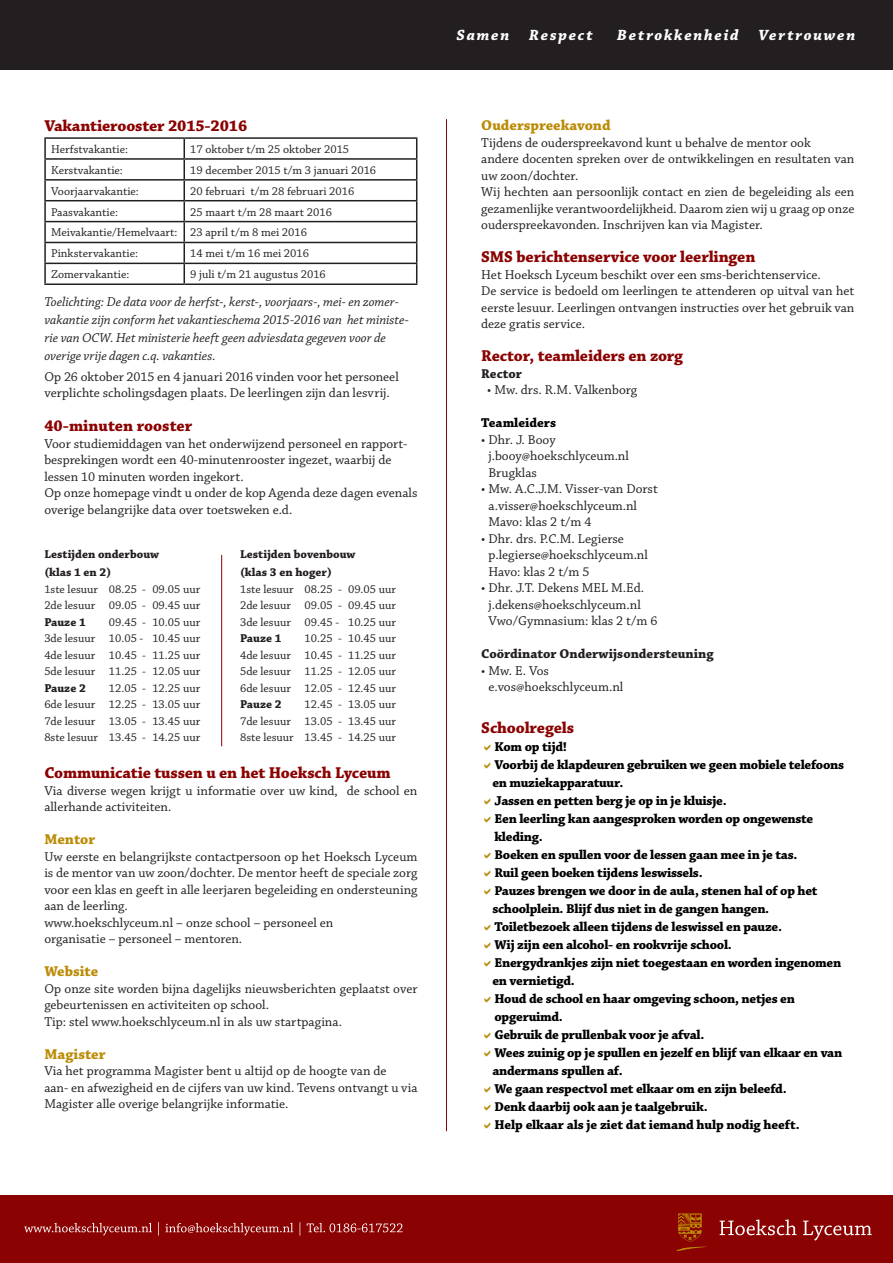
<style>
.page{position:relative;width:893px;height:1263px;background:#fff}
.page>*{position:absolute;margin:0;border:0;box-sizing:border-box;transform-origin:0 0}
.t1{font:700 16.5px "Chaparral Pro";letter-spacing:-.01em;color:#8b0202}
.t2{font:italic 700 15.6px "Chaparral Pro";letter-spacing:.115em;color:#fff}
.t3{font:700 15px "Chaparral Pro";color:#bb8c07}
.t4{font:13.5px/16.5px "Chaparral Pro";color:#231f20}
.t5{font:700 13.5px/18px "Chaparral Pro";letter-spacing:-.02em;color:#000}
.t6{font:italic 13.5px/18px "Chaparral Pro";letter-spacing:-.005em;color:#231f20}
.t7{font:700 13.5px "Chaparral Pro";color:#231f20}
.t8{font:700 13.5px "Chaparral Pro";color:#000}
.t9{font:12px/16.5px "Chaparral Pro";color:#231f20;text-align:justify}
.t10{font:700 12px/18px "Chaparral Pro";color:#231f20}
</style>
<div class="page">
<hr style="left:446px;top:119px;width:1px;height:1012px;background:#8b0202">
<div style="left:0;top:0;width:893px;height:70px;background:#231f20"></div>
<div style="left:0;top:1195px;width:893px;height:68px;background:#8b0202"></div>
<svg style="left:720px;top:1219px;width:76px;height:16px"></svg>
<svg style="left:803px;top:1220px;width:69px;height:20px"></svg>
<svg style="left:676px;top:1213px;width:30px;height:38px"></svg>
<svg style="left:24px;top:1222px;width:379px;height:13px"></svg>
<hr style="left:44px;top:137px;width:140px;height:2px;background:#231f20">
<hr style="left:184px;top:137px;width:233px;height:2px;background:#231f20">
<hr style="left:44px;top:158px;width:140px;height:2px;background:#231f20">
<hr style="left:184px;top:158px;width:233px;height:2px;background:#231f20">
<hr style="left:44px;top:179px;width:140px;height:2px;background:#231f20">
<svg style="left:44px;top:139px;width:2px;height:61px"></svg>
<hr style="left:184px;top:179px;width:233px;height:2px;background:#231f20">
<hr style="left:44px;top:200px;width:140px;height:1px;background:#231f20">
<hr style="left:44px;top:201px;width:2px;height:20px;background:#231f20">
<hr style="left:184px;top:200px;width:233px;height:1px;background:#231f20">
<hr style="left:44px;top:221px;width:140px;height:1px;background:#231f20">
<hr style="left:44px;top:222px;width:2px;height:20px;background:#231f20">
<hr style="left:184px;top:221px;width:233px;height:1px;background:#231f20">
<hr style="left:44px;top:242px;width:140px;height:1px;background:#231f20">
<hr style="left:44px;top:243px;width:2px;height:20px;background:#231f20">
<hr style="left:184px;top:242px;width:233px;height:1px;background:#231f20">
<hr style="left:44px;top:263px;width:140px;height:1px;background:#231f20">
<svg style="left:44px;top:264px;width:2px;height:19px"></svg>
<hr style="left:184px;top:263px;width:233px;height:1px;background:#231f20">
<svg style="left:184px;top:139px;width:1px;height:144px"></svg>
<svg style="left:416px;top:139px;width:1px;height:144px"></svg>
<hr style="left:44px;top:283px;width:140px;height:2px;background:#231f20">
<hr style="left:184px;top:283px;width:233px;height:2px;background:#231f20">
<hr style="left:221px;top:555px;width:1px;height:191px;background:#8b0202">
<p class="t1" style="left:44px;top:116px;width:204px">Vakantierooster 2015-2016</p>
<p class="t9" style="left:51px;top:141px;width:78px">Herfstvakantie:</p>
<p class="t9" style="left:190px;top:141px;width:160px">17 oktober t/m 25 oktober 2015</p>
<p class="t9" style="left:51px;top:162px;width:73px">Kerstvakantie:</p>
<p class="t9" style="left:190px;top:162px;width:187px">19 december 2015 t/m 3 januari 2016</p>
<p class="t9" style="left:51px;top:183px;width:89px">Voorjaarvakantie:</p>
<p class="t9" style="left:190px;top:183px;width:166px">20 februari t/m 28 februari 2016</p>
<p class="t9" style="left:51px;top:204px;width:68px">Paasvakantie:</p>
<p class="t9" style="left:51px;top:202px;width:282px;line-height:20.9px;text-align:left;text-indent:139px">25 maart t/m 28 maart 2016<br>Meivakantie/Hemelvaart: 23 april t/m 8 mei 2016<br>Pinkstervakantie:</p>
<p class="t9" style="left:190px;top:246px;width:120px">14 mei t/m 16 mei 2016</p>
<p class="t9" style="left:51px;top:267px;width:80px">Zomervakantie:</p>
<p class="t9" style="left:190px;top:267px;width:137px">9 juli t/m 21 augustus 2016</p>
<p class="t6" style="left:44px;top:293px;width:366px">Toelichting: De data voor de herfst-, kerst-, voorjaars-, mei- en zomer&shy;vakantie zijn conform het vakantieschema 2015-2016 van het ministe&shy;rie van OCW. Het ministerie heeft geen adviesdata gegeven voor de overige vrije dagen c.q. vakanties.</p>
<p class="t4" style="left:44px;top:369px;width:356px">Op 26 oktober 2015 en 4 januari 2016 vinden voor het personeel verplichte scholingsdagen plaats. De leerlingen zijn dan lesvrij.</p>
<p class="t1" style="left:44px;top:416px;width:149px">40-minuten rooster</p>
<p class="t4" style="left:44px;top:436px;width:375px">Voor studiemiddagen van het onderwijzend personeel en rapport&shy;besprekingen wordt een 40-minutenrooster ingezet, waarbij de lessen 10 minuten worden ingekort.<br>Op onze homepage vindt u onder de kop Agenda deze dagen evenals overige belangrijke data over toetsweken e.d.</p>
<p class="t10" style="left:44px;top:546px;width:116px">Lestijden onderbouw (klas 1 en 2)</p>
<p class="t9" style="left:44px;top:581px;width:157px">1ste lesuur 08.25 - 09.05 uur<br>2de lesuur 09.05 - 09.45 uur</p>
<p class="t10" style="left:44px;top:613px;width:43px">Pauze 1</p>
<p class="t9" style="left:44px;top:614px;width:157px;text-indent:65px">09.45 - 10.05 uur 3de lesuur 10.05 - 10.45 uur 4de lesuur 10.45 - 11.25 uur 5de lesuur 11.25 - 12.05 uur</p>
<p class="t10" style="left:44px;top:679px;width:43px">Pauze 2</p>
<p class="t9" style="left:44px;top:680px;width:157px;text-indent:65px">12.05 - 12.25 uur 6de lesuur 12.25 - 13.05 uur 7de lesuur 13.05 - 13.45 uur 8ste lesuur 13.45 - 14.25 uur</p>
<p class="t10" style="left:240px;top:546px;width:117px">Lestijden bovenbouw (klas 3 en hoger)</p>
<p class="t9" style="left:240px;top:581px;width:157px">1ste lesuur 08.25 - 09.05 uur 2de lesuur 09.05 - 09.45 uur 3de lesuur 09.45 - 10.25 uur</p>
<p class="t10" style="left:240px;top:630px;width:43px">Pauze 1</p>
<p class="t9" style="left:240px;top:630px;width:157px;text-indent:65px">10.25 - 10.45 uur 4de lesuur 10.45 - 11.25 uur 5de lesuur 11.25 - 12.05 uur 6de lesuur 12.05 - 12.45 uur</p>
<p class="t10" style="left:240px;top:696px;width:43px">Pauze 2</p>
<p class="t9" style="left:240px;top:696px;width:157px;text-indent:65px">12.45 - 13.05 uur 7de lesuur 13.05 - 13.45 uur 8ste lesuur 13.45 - 14.25 uur</p>
<p class="t1" style="left:44px;top:763px;width:348px">Communicatie tussen u en het Hoeksch Lyceum</p>
<p class="t4" style="left:44px;top:782px;width:375px">Via diverse wegen krijgt u informatie over uw kind, de school en allerhande activiteiten.</p>
<p class="t3" style="left:44px;top:830px;width:52px">Mentor</p>
<p class="t4" style="left:44px;top:848px;width:375px">Uw eerste en belangrijkste contactpersoon op het Hoeksch Lyceum is de mentor van uw zoon/dochter. De mentor heeft de speciale zorg voor een klas en geeft in alle leerjaren begeleiding en ondersteuning aan de leerling.<br>www.hoekschlyceum.nl – onze school – personeel en<br>organisatie – personeel – mentoren.</p>
<p class="t3" style="left:44px;top:962px;width:55px">Website</p>
<p class="t4" style="left:44px;top:980px;width:375px">Op onze site worden bijna dagelijks nieuwsberichten geplaatst over gebeurtenissen en activiteiten op school.<br>Tip: stel www.hoekschlyceum.nl in als uw startpagina.</p>
<p class="t3" style="left:44px;top:1045px;width:63px">Magister</p>
<p class="t4" style="left:44px;top:1063px;width:375px">Via het programma Magister bent u altijd op de hoogte van de<br>aan- en afwezigheid en de cijfers van uw kind. Tevens ontvangt u via<br>Magister alle overige belangrijke informatie.</p>
<p class="t2" style="left:456px;top:26px;width:54px">Samen</p>
<p class="t2" style="left:529px;top:26px;width:65px">Respect</p>
<p class="t2" style="left:617px;top:26px;width:123px">Betrokkenheid</p>
<p class="t2" style="left:758px;top:26px;width:98px">Vertrouwen</p>
<p class="t3" style="left:481px;top:117px;width:131px">Ouderspreekavond</p>
<p class="t4" style="left:481px;top:135px;width:375px">Tijdens de ouderspreekavond kunt u behalve de mentor ook<br>andere docenten spreken over de ontwikkelingen en resultaten van uw zoon/dochter.<br>Wij hechten aan persoonlijk contact en zien de begeleiding als een gezamenlijke verantwoordelijkheid. Daarom zien wij u graag op onze ouderspreekavonden. Inschrijven kan via Magister.</p>
<p class="t1" style="left:481px;top:247px;width:276px">SMS berichtenservice voor leerlingen</p>
<p class="t4" style="left:481px;top:267px;width:375px">Het Hoeksch Lyceum beschikt over een sms-berichtenservice.<br>De service is bedoeld om leerlingen te attenderen op uitval van het eerste lesuur. Leerlingen ontvangen instructies over het gebruik van deze gratis service.</p>
<p class="t1" style="left:481px;top:346px;width:203px">Rector, teamleiders en zorg</p>
<p class="t7" style="left:481px;top:365px;width:42px">Rector</p>
<p class="t4" style="left:487px;top:382px;width:151px">• Mw. drs. R.M. Valkenborg</p>
<p class="t8" style="left:481px;top:415px;width:76px">Teamleiders</p>
<p class="t4" style="left:488px;top:432px;width:142px;text-indent:-7px">• Dhr. J. Booy j.booy@hoekschlyceum.nl<br>Brugklas</p>
<p class="t4" style="left:488px;top:481px;width:171px;text-indent:-7px">• Mw. A.C.J.M. Visser-van Dorst a.visser@hoekschlyceum.nl<br>Mavo: klas 2 t/m 4</p>
<p class="t4" style="left:488px;top:531px;width:161px;text-indent:-7px">• Dhr. drs. P.C.M. Legierse p.legierse@hoekschlyceum.nl<br>Havo: klas 2 t/m 5</p>
<p class="t4" style="left:488px;top:580px;width:171px;text-indent:-7px">• Dhr. J.T. Dekens MEL M.Ed. j.dekens@hoekschlyceum.nl<br>Vwo/Gymnasium: klas 2 t/m 6</p>
<p class="t7" style="left:481px;top:646px;width:234px">Coördinator Onderwijsondersteuning</p>
<p class="t4" style="left:488px;top:663px;width:136px;text-indent:-7px">• Mw. E. Vos e.vos@hoekschlyceum.nl</p>
<p class="t1" style="left:481px;top:718px;width:94px">Schoolregels</p>
<p class="t5" style="left:492px;top:738px;width:353px">Kom op tijd!<br>Voorbij de klapdeuren gebruiken we geen mobiele telefoons en muziekapparatuur.<br>Jassen en petten berg je op in je kluisje.<br>Een leerling kan aangesproken worden op ongewenste kleding.<br>Boeken en spullen voor de lessen gaan mee in je tas.<br>Ruil geen boeken tijdens leswissels.<br>Pauzes brengen we door in de aula, stenen hal of op het schoolplein. Blijf dus niet in de gangen hangen.<br>Toiletbezoek alleen tijdens de leswissel en pauze.<br>Wij zijn een alcohol- en rookvrije school.<br>Energydrankjes zijn niet toegestaan en worden ingenomen en vernietigd.<br>Houd de school en haar omgeving schoon, netjes en opgeruimd.<br>Gebruik de prullenbak voor je afval.<br>Wees zuinig op je spullen en jezelf en blijf van elkaar en van andermans spullen af.<br>We gaan respectvol met elkaar om en zijn beleefd.<br>Denk daarbij ook aan je taalgebruik.<br>Help elkaar als je ziet dat iemand hulp nodig heeft.</p>
</div>
